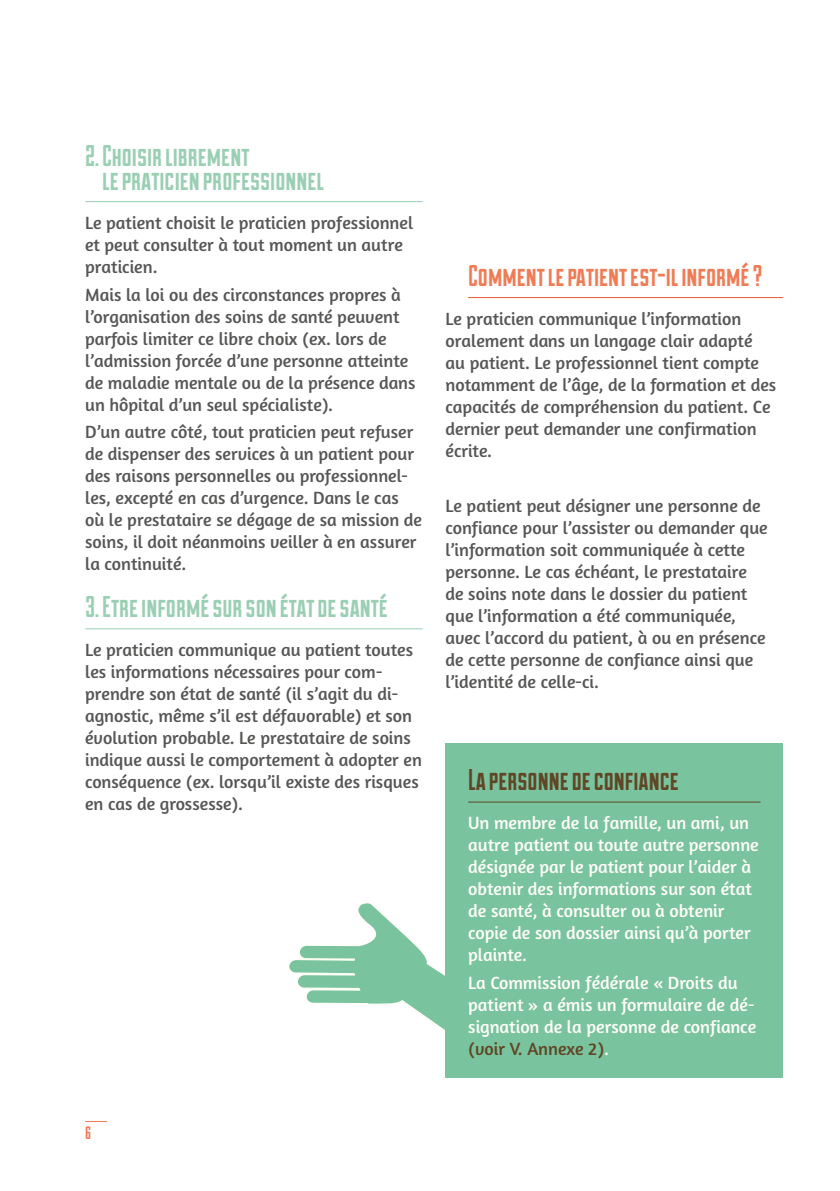
<style>
.page{position:relative;width:840px;height:1191px;background:#fff}
.page>*{position:absolute;margin:0;border:0;box-sizing:border-box;transform-origin:0 0}
.HEADING_1{font:30px/24px "Duke Fill";color:#9acfb3}
.HEADING_1-2{font:30px "Duke Fill";color:#ef7c55}
.HEADING_1-3{font:30px "Duke Fill";color:#604625}
.Brood{font:18px/22px "Amaranth";color:#565655}
.Brood-2{font:18px/22px "Amaranth";color:#fffef7}
.t1{font:18px "Duke Fill";color:#ef7c55}
.s1{color:#604625}
</style>
<div class="page">
<svg style="left:85px;top:1121px;width:22px;height:1px"></svg>
<svg style="left:288px;top:902px;width:232px;height:176px"></svg>
<hr style="left:85px;top:201px;width:337px;height:1px;background:#9acfb3">
<hr style="left:85px;top:628px;width:337px;height:1px;background:#9acfb3">
<div style="left:445px;top:743px;width:337px;height:334px;background:#79c39f"></div>
<hr style="left:468px;top:801px;width:292px;height:1px;background:#604625">
<hr style="left:468px;top:297px;width:314px;height:1px;background:#ea552f">
<p class="HEADING_1" style="left:102px;top:143px;width:223px;text-indent:-17px">2. Choisir librement<br>le praticien professionnel</p>
<p class="Brood" style="left:85px;top:211px;width:329px">Le patient choisit le praticien professionnel et peut consulter à tout moment un autre praticien.</p>
<p class="Brood" style="left:85px;top:283px;width:332px">Mais la loi ou des circonstances propres à l’organisation des soins de santé peuvent parfois limiter ce libre choix (ex. lors de l’admission forcée d’une personne atteinte de maladie mentale ou de la présence dans un hôpital d’un seul spécialiste).</p>
<p class="Brood" style="left:85px;top:421px;width:338px">D’un autre côté, tout praticien peut refuser de dispenser des services à un patient pour des raisons personnelles ou professionnel&shy;les, excepté en cas d’urgence. Dans le cas où le prestataire se dégage de sa mission de soins, il doit néanmoins veiller à en assurer la continuité.</p>
<p class="HEADING_1" style="left:85px;top:594px;width:304px">3. Etre informé sur son état de santé</p>
<p class="Brood" style="left:85px;top:638px;width:338px">Le praticien communique au patient toutes les informations nécessaires pour com&shy;prendre son état de santé (il s’agit du di&shy;agnostic, même s’il est défavorable) et son évolution probable. Le prestataire de soins indique aussi le comportement à adopter en conséquence (ex. lorsqu’il existe des risques en cas de grossesse).</p>
<p class="HEADING_1-2" style="left:468px;top:258px;width:296px">Comment le patient est-il informé ?</p>
<p class="Brood" style="left:445px;top:307px;width:332px">Le praticien communique l’information oralement dans un langage clair adapté au patient. Le professionnel tient compte notamment de l’âge, de la formation et des capacités de compréhension du patient. Ce dernier peut demander une confirmation écrite.</p>
<p class="Brood" style="left:445px;top:495px;width:323px">Le patient peut désigner une personne de confiance pour l’assister ou demander que l’information soit communiquée à cette personne. Le cas échéant, le prestataire de soins note dans le dossier du patient que l’information a été communiquée, avec l’accord du patient, à ou en présence de cette personne de confiance ainsi que l’identité de celle-ci.</p>
<p class="HEADING_1-3" style="left:468px;top:762px;width:212px">La personne de confiance</p>
<p class="Brood-2" style="left:468px;top:812px;width:292px">Un membre de la famille, un ami, un autre patient ou toute autre personne désignée par le patient pour l’aider à obtenir des informations sur son état de santé, à consulter ou à obtenir copie de son dossier ainsi qu’à porter plainte.</p>
<p class="Brood-2" style="left:468px;top:971px;width:289px">La Commission fédérale « Droits du patient » a émis un formulaire de dé&shy;signation de la personne de confiance <span class="s1">(voir V. Annexe 2)</span>.</p>
<p class="t1" style="left:85px;top:1122px;width:8px">6</p>
</div>
